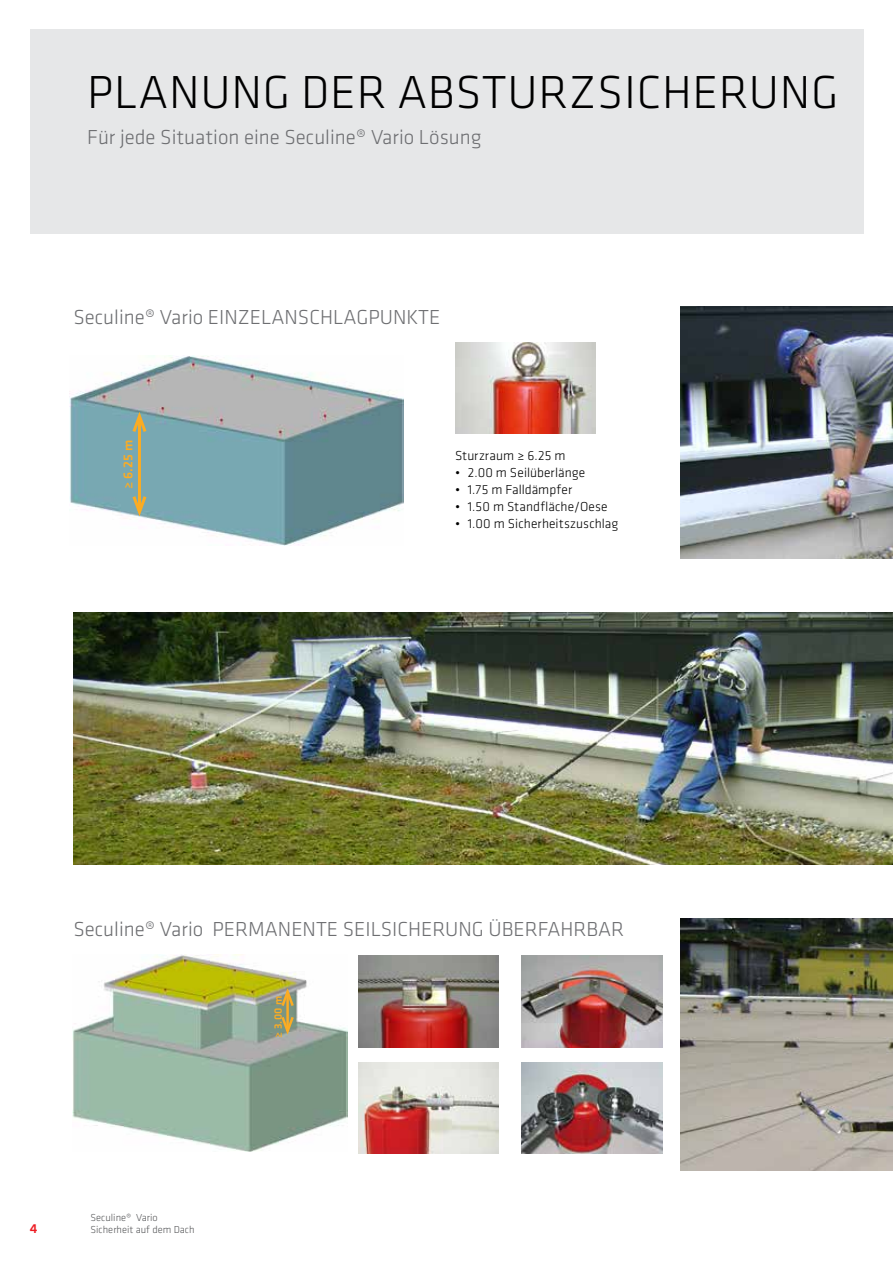
<style>
.page{position:relative;width:893px;height:1263px;background:#fff}
.page>*{position:absolute;margin:0;border:0;box-sizing:border-box;transform-origin:0 0}
.t1{font:300 48px "Klavika";letter-spacing:.015em;color:#000}
.t2{font:300 21px "Klavika";color:#6d6e71}
.t3{font:300 13.5px "Klavika";letter-spacing:.01em;color:#000}
.t4{font:500 13.5px "Klavika";color:#fbac23}
.t5{font:500 13.5px "Klavika";color:#ed1d24}
.t6{font:500 11.1px "Klavika";color:#fbac23}
.t7{font:300 10.5px/12.6px "Klavika";color:#58595b}
</style>
<div class="page">
<div style="left:30px;top:30px;width:833px;height:204px;background:#e6e7e8"></div>
<img style="left:681px;top:306px;width:212px;height:252px">
<img style="left:455px;top:342px;width:140px;height:91px">
<img style="left:69px;top:356px;width:334px;height:189px">
<hr style="left:138px;top:416px;width:3px;height:96px;background:#fbac23">
<svg style="left:130px;top:407px;width:19px;height:28px"></svg>
<svg style="left:130px;top:493px;width:19px;height:28px"></svg>
<img style="left:74px;top:612px;width:819px;height:252px">
<img style="left:681px;top:918px;width:212px;height:252px">
<img style="left:522px;top:1062px;width:140px;height:92px">
<img style="left:522px;top:956px;width:140px;height:91px">
<img style="left:359px;top:956px;width:140px;height:91px">
<img style="left:72px;top:955px;width:276px;height:196px">
<svg style="left:279px;top:984px;width:17px;height:54px"></svg>
<img style="left:359px;top:1062px;width:140px;height:92px">
<h1 class="t1" style="left:87px;top:63px;width:719px">Planung der Absturzsicherung</h1>
<p class="t2" style="left:87px;top:124px;width:396px">Für jede Situation eine Seculine® Vario Lösung</p>
<p class="t2" style="left:73px;top:304px;width:177px">Seculine® Vario Einzela</p>
<p class="t2" style="left:285px;top:304px;width:134px">nschlagpunkte</p>
<p class="t4" style="left:119px;top:489px;width:50px;rotate:-90deg">≥ 6.25 m</p>
<p class="t3" style="left:455px;top:447px;width:112px">Sturzraum ≥ 6.25 m</p>
<p class="t3" style="left:455px;top:464px;width:132px">• 2.00 m Seilüberlänge</p>
<p class="t3" style="left:455px;top:481px;width:119px">• 1.75 m Falldämpfer</p>
<p class="t3" style="left:455px;top:498px;width:154px">• 1.50 m Standfläche/Oese</p>
<p class="t3" style="left:455px;top:515px;width:165px">• 1.00 m Sicherheitszuschlag</p>
<p class="t2" style="left:73px;top:916px;width:165px">Seculine® Vario PERMA</p>
<p class="t2" style="left:278px;top:916px;width:126px">NENTE SEILSICHERU</p>
<p class="t2" style="left:458px;top:916px;width:68px">NG ÜBERFAHR</p>
<p class="t2" style="left:586px;top:916px;width:25px">BAR</p>
<p class="t5" style="left:30px;top:1219px;width:9px">4</p>
<p class="t7" style="left:91px;top:1211px;width:106px">Seculine® Vario<br>Sicherheit auf dem Dach</p>
<p class="t6" style="left:271px;top:1037px;width:43px;rotate:-90deg">≥ 3.00 m</p>
</div>
